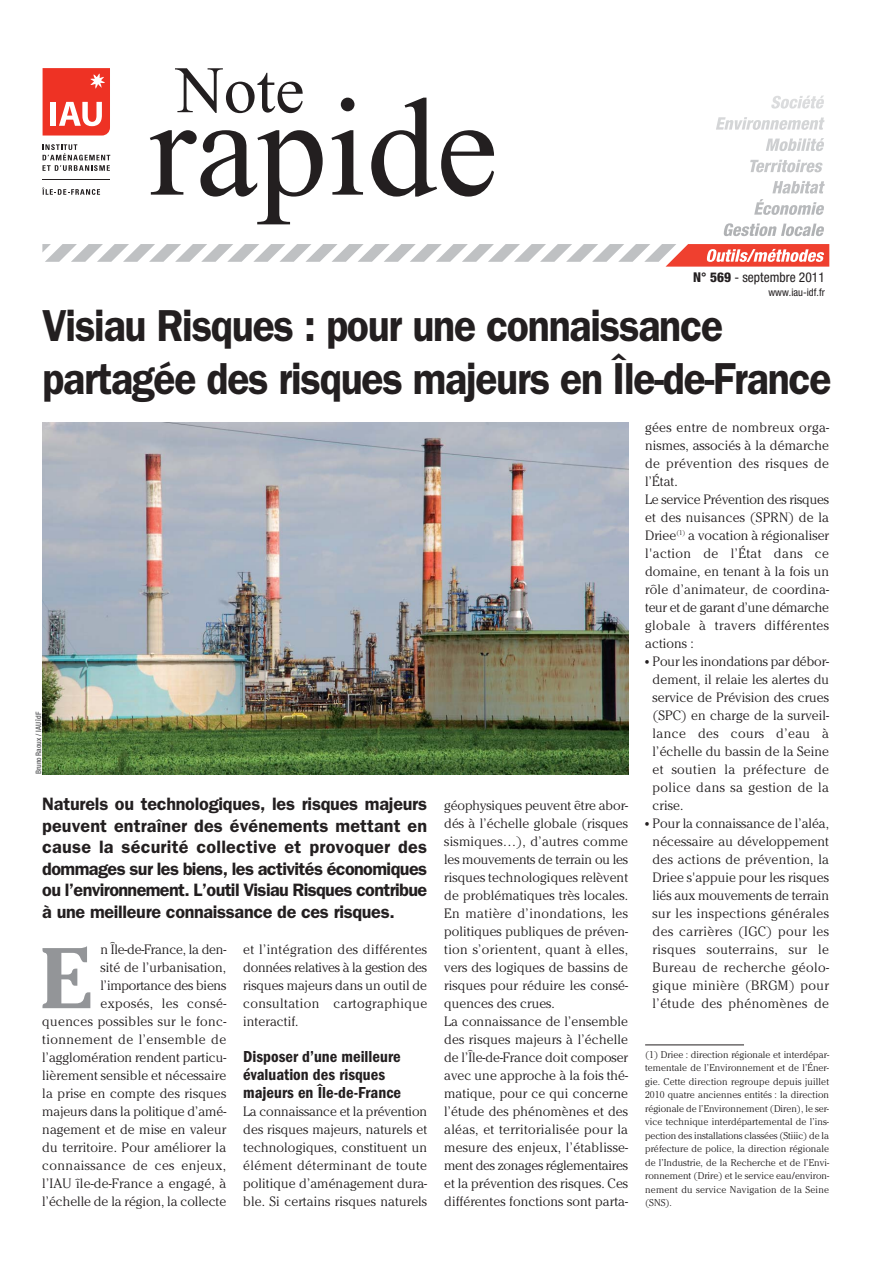
<style>
.page{position:relative;width:893px;height:1263px;background:#fff}
.page>*{position:absolute;margin:0;border:0;box-sizing:border-box;transform-origin:0 0}
.t1{font:139.8px "Times New Roman";color:#231f20}
.t2{font:700 85.5px "Cheltenham";color:#939598}
.t3{font:66.3px "Times New Roman";color:#231f20}
.t4{font:600 45px/52.5px "Franklin Gothic";letter-spacing:-.03em;color:#231f20;scale:.91 1}
.t5{font:600 18px/21.6px "Franklin Gothic";letter-spacing:-.02em;color:#231f20;text-align:justify}
.t6{font:600 condensed 16.5px/18px "Franklin Gothic";color:#231f20}
.t7{font:300 13.5px/18px "Cheltenham";letter-spacing:.005em;color:#231f20;text-align:justify}
.t8{font:300 13.5px/18px "Cheltenham";letter-spacing:.025em;color:#231f20;text-align:center}
.t9{font:condensed 13.5px "Helvetica Neue";color:#231f20}
.t10{font:condensed 10.5px "Helvetica Neue";color:#231f20}
.t11{font:300 9.75px/13.5px "Cheltenham";letter-spacing:.02em;color:#231f20;text-align:justify}
.t12{font:500 condensed 7.5px "Helvetica Neue";color:#58595b}
.s1{font-weight:800}
.s2{font-weight:900;font-size:11.7px}
</style>
<div class="page">
<svg style="left:723px;top:223px;width:101px;height:13px"></svg>
<svg style="left:754px;top:181px;width:71px;height:34px"></svg>
<svg style="left:750px;top:160px;width:73px;height:12px"></svg>
<svg style="left:766px;top:138px;width:58px;height:13px"></svg>
<svg style="left:716px;top:117px;width:108px;height:13px"></svg>
<svg style="left:771px;top:96px;width:53px;height:13px"></svg>
<svg style="left:43px;top:68px;width:67px;height:68px;background:#f1574b"></svg>
<hr style="left:43px;top:179px;width:67px;height:1px;background:#231f20">
<svg style="left:43px;top:144px;width:67px;height:27px"></svg>
<svg style="left:42px;top:187px;width:58px;height:8px"></svg>
<svg style="left:42px;top:244px;width:787px;height:23px"></svg>
<img style="left:42px;top:423px;width:586px;height:351px">
<hr style="left:645px;top:1045px;width:99px;height:1px;background:#231f20">
<h3 class="t3" style="left:176px;top:66px;width:130px">Note</h3>
<h1 class="t1" style="left:149px;top:98px;width:351px">rapide</h1>
<p class="t9" style="left:693px;top:273px;width:133px"><span class="s1">N° 569</span> - septembre 2011</p>
<p class="t10" style="left:768px;top:289px;width:58px">www.iau-idf.fr</p>
<h3 class="t4" style="left:42px;top:304px;width:869px">Visiau Risques : pour une connaissance partagée des risques majeurs en Île-de-France</h3>
<p class="t12" style="left:36px;top:774px;width:64px;rotate:-90deg">Bruno Raoux / IAU îdF</p>
<p class="t5" style="left:42px;top:795px;width:386px">Naturels ou technologiques, les risques majeurs peuvent entraîner des événements mettant en cause la sécurité collective et provoquer des dommages sur les biens, les activités économiques ou l’environnement. L’outil Visiau Risques contribue à une meilleure connaissance de ces risques.</p>
<p class="t7" style="left:42px;top:942px;width:185px;text-align:right">n Île-de-France, la den-<br>sité de l’urbanisation, l’importance des biens<br>exposés, les consé-<br>quences possibles sur le fonc&shy;tionnement de l’ensemble de l’agglomération rendent particu&shy;lièrement sensible et nécessaire la prise en compte des risques majeurs dans la politique d’amé&shy;nagement et de mise en valeur du territoire. Pour améliorer la connaissance de ces enjeux, l’IAU île-de-France a engagé, à l’échelle de la région, la collecte</p>
<p class="t7" style="left:243px;top:942px;width:185px">et l’intégration des différentes données relatives à la gestion des risques majeurs dans un outil de consultation cartographique interactif.</p>
<h2 class="t2" style="left:40px;top:947px;width:53px">E</h2>
<p class="t6" style="left:243px;top:1049px;width:159px">Disposer d’une meilleure évaluation des risques majeurs en Île-de-France</p>
<p class="t7" style="left:243px;top:1104px;width:185px">La connaissance et la prévention des risques majeurs, naturels et technologiques, constituent un élément déterminant de toute politique d’aménagement dura&shy;ble. Si certains risques naturels</p>
<p class="t7" style="left:444px;top:798px;width:185px;text-align:left">géophysiques peuvent être abor&shy;dés à l’échelle globale (risques sismiques…), d’autres comme les mouvements de terrain ou les risques technologiques relèvent de problématiques très locales.<br>En matière d’inondations, les politiques publiques de préven&shy;tion s’orientent, quant à elles, vers des logiques de bassins de risques pour réduire les consé&shy;quences des crues.<br>La connaissance de l’ensemble des risques majeurs à l’échelle de l’Île-de-France doit composer avec une approche à la fois thé&shy;matique, pour ce qui concerne l’étude des phénomènes et des aléas, et territorialisée pour la mesure des enjeux, l’établisse&shy;ment des zonages réglementaires et la prévention des risques. Ces différentes fonctions sont parta-</p>
<p class="t7" style="left:645px;top:420px;width:185px;text-align:left">gées entre de nombreux orga&shy;nismes, associés à la démarche de prévention des risques de l’État.<br>Le service Prévention des risques et des nuisances (SPRN) de la<br>Driee<sup>(1)</sup> a vocation à régionaliser l'action de l’État dans ce domaine, en tenant à la fois un rôle d’animateur, de coordina&shy;teur et de garant d’une démarche globale à travers différentes actions :</p>
<p class="t7" style="left:653px;top:654px;width:178px;text-indent:-8px"><span class="s2">•</span> Pour les inondations par débor&shy;dement, il relaie les alertes du service de Prévision des crues (SPC) en charge de la surveil&shy;lance des cours d’eau à l’échelle du bassin de la Seine et soutien la préfecture de police dans sa gestion de la crise.</p>
<p class="t8" style="left:645px;top:816px;width:185px"><span class="s2">•</span> Pour la connaissance de l’aléa, nécessaire au développement des actions de prévention, la<br>Driee s'appuie pour les risques liés aux mouvements de terrain sur les inspections générales des carrières (IGC) pour les risques souterrains, sur le<br>Bureau de recherche géolo&shy;gique minière (BRGM) pour l’étude des phénomènes de</p>
<p class="t11" style="left:645px;top:1049px;width:185px">(1) Driee : direction régionale et interdépar&shy;tementale de l’Environnement et de l’Éner&shy;gie. Cette direction regroupe depuis juillet 2010 quatre anciennes entités : la direction régionale de l’Environnement (Diren), le ser&shy;vice technique interdépartemental de l’ins&shy;pection des installations classées (Stiiic) de la préfecture de police, la direction régionale de l’Industrie, de la Recherche et de l’Envi&shy;ronnement (Drire) et le service eau/environ&shy;nement du service Navigation de la Seine (SNS).</p>
</div>
